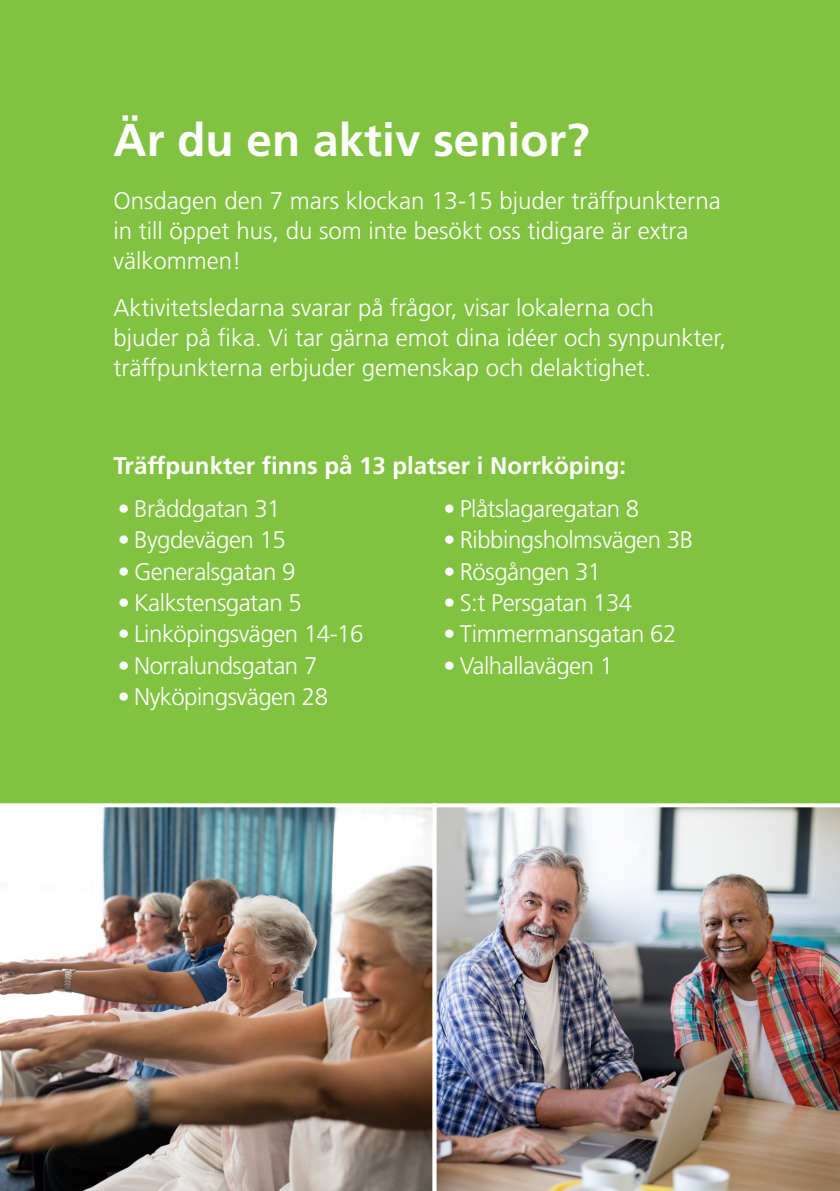
<style>
.page{position:relative;width:840px;height:1191px;background:#fff}
.page>*{position:absolute;margin:0;border:0;box-sizing:border-box;transform-origin:0 0}
.t1{font:700 46px "Frutiger LT Std";color:#fff}
.t2{font:300 24px/30px "Frutiger LT Std";color:#fff}
.t3{font:300 24px "Frutiger LT Std";letter-spacing:-.02em;color:#fff}
.t4{font:700 24px "Frutiger LT Std";color:#fff}
</style>
<div class="page">
<div style="left:0;top:0;width:839px;height:1191px;background:#81c340"></div>
<img style="left:0;top:803px;width:432px;height:388px">
<img style="left:432px;top:803px;width:407px;height:388px">
<p class="t1" style="left:113px;top:113px;width:477px">Är du en aktiv senior?</p>
<p class="t2" style="left:113px;top:186px;width:608px">Onsdagen den 7 mars klockan 13-15 bjuder träffpunkterna in till öppet hus, du som inte besökt oss tidigare är extra välkommen!</p>
<p class="t2" style="left:113px;top:293px;width:613px">Aktivitetsledarna svarar på frågor, visar lokalerna och<br>bjuder på fika. Vi tar gärna emot dina idéer och synpunkter, träffpunkterna erbjuder gemenskap och delaktighet.</p>
<p class="t4" style="left:113px;top:452px;width:514px">Träffpunkter finns på 13 platser i Norrköping:</p>
<p class="t3" style="left:118px;top:495px;width:164px">• Bråddgatan 31</p>
<p class="t3" style="left:118px;top:526px;width:169px">• Bygdevägen 15</p>
<p class="t3" style="left:118px;top:558px;width:179px">• Generalsgatan 9</p>
<p class="t3" style="left:118px;top:589px;width:185px">• Kalkstensgatan 5</p>
<p class="t3" style="left:118px;top:620px;width:247px">• Linköpingsvägen 14-16</p>
<p class="t3" style="left:118px;top:652px;width:201px">• Norralundsgatan 7</p>
<p class="t3" style="left:118px;top:683px;width:211px">• Nyköpingsvägen 28</p>
<p class="t3" style="left:443px;top:495px;width:197px">• Plåtslagaregatan 8</p>
<p class="t3" style="left:443px;top:526px;width:251px">• Ribbingsholmsvägen 3B</p>
<p class="t3" style="left:443px;top:558px;width:159px">• Rösgången 31</p>
<p class="t3" style="left:443px;top:589px;width:190px">• S:t Persgatan 134</p>
<p class="t3" style="left:443px;top:620px;width:234px">• Timmermansgatan 62</p>
<p class="t3" style="left:443px;top:652px;width:171px">• Valhallavägen 1</p>
</div>
